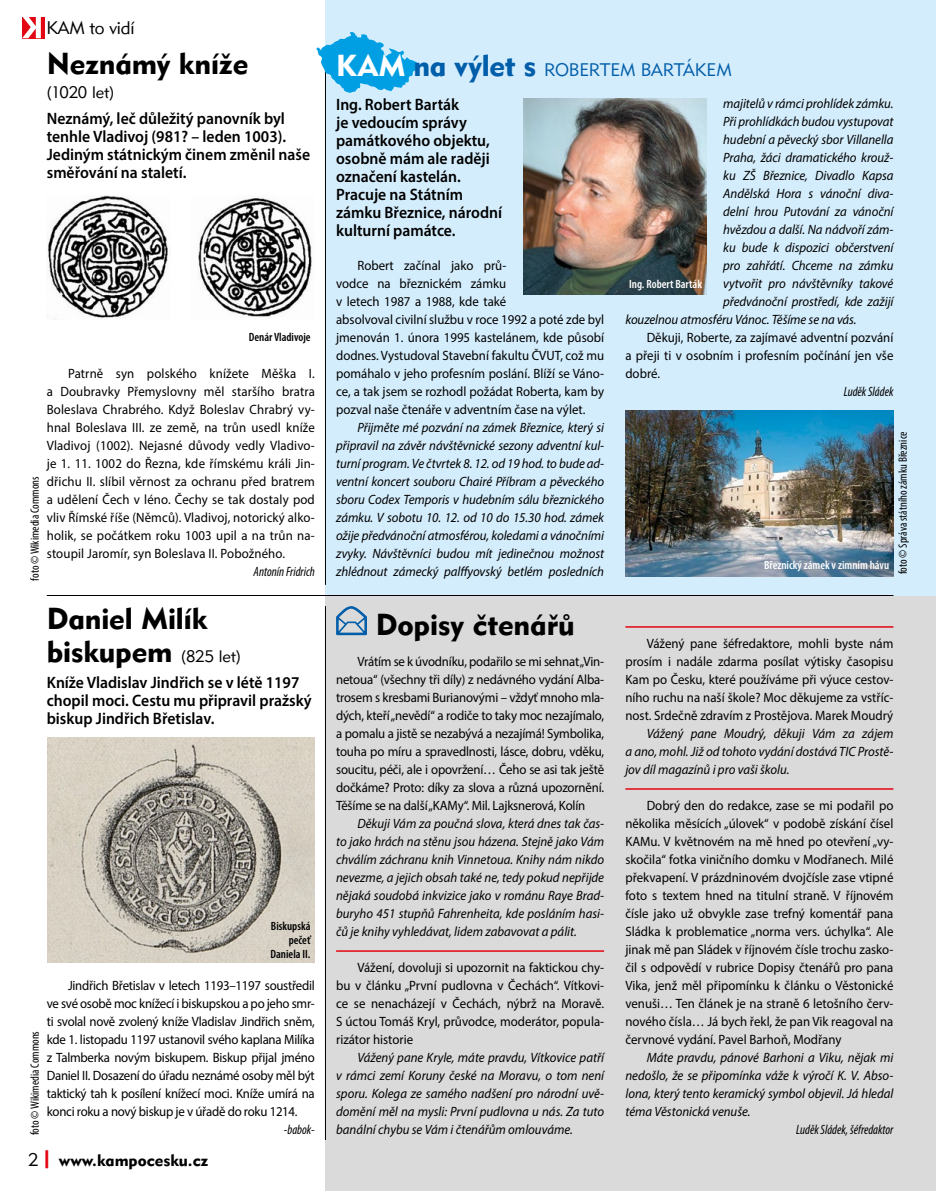
<style>
.page{position:relative;width:936px;height:1191px;background:#fff}
.page>*{position:absolute;margin:0;border:0;box-sizing:border-box;transform-origin:0 0}
._3-titulek{font:900 30px/33px "Geometric 415";letter-spacing:-.005em;color:#000}
.t1{font:300 18px "Geometric 415";letter-spacing:-.01em;color:#005da9}
.t2{font:300 18px "Geometric 415";letter-spacing:-.01em;color:#000}
._4-perex{font:600 16.5px/18px "Myriad Pro";color:#000;scale:.95 1}
.t3{font:900 16.5px "Geometric 415";color:#000}
._3-titulek-2{font:300 16.5px "Geometric 415";letter-spacing:-.01em;color:#000}
._7-text{font:13.5px/18px "Myriad Pro";color:#000;text-align:justify;scale:.95 1}
._7-text-2{font:italic 13.5px/18px "Myriad Pro";letter-spacing:-.005em;color:#000;text-align:justify;scale:.95 1}
._8-podpis{font:italic condensed 13.5px "Myriad Pro";color:#000;scale:.95 1}
._1-zdroj{font:condensed 12px "Myriad Pro";color:#000}
._2-popisek_white{font:600 condensed 12px "Myriad Pro";color:#fff}
._2-popisek{font:600 condensed 12px/14.4px "Myriad Pro";color:#000;text-align:right}
.s1{font-weight:300;font-size:16.5px}
.s2{font-weight:300;font-size:18px}
.s3{font-size:18px;color:#e30613}
.s4{font-weight:900;font-size:30px;color:#fff}
.s5{font-weight:900;font-size:30px}
</style>
<div class="page">
<div style="left:325px;top:595px;width:610px;height:596px;background:#dadada"></div>
<svg style="left:336px;top:606px;width:31px;height:29px"></svg>
<div style="left:325px;top:0;width:610px;height:595px;background:#d4edfc"></div>
<img style="left:625px;top:411px;width:268px;height:166px">
<img style="left:523px;top:99px;width:183px;height:195px">
<hr style="left:625px;top:626px;width:268px;height:1px;background:#e30613">
<hr style="left:625px;top:788px;width:268px;height:1px;background:#e30613">
<hr style="left:336px;top:950px;width:268px;height:1px;background:#e30613">
<img style="left:47px;top:737px;width:268px;height:225px">
<img style="left:198px;top:198px;width:114px;height:120px">
<img style="left:47px;top:196px;width:121px;height:122px">
<div style="left:22px;top:17px;width:22px;height:21px;background:#e30613"></div>
<svg style="left:22px;top:17px;width:19px;height:21px"></svg>
<hr style="left:325px;top:51px;width:1px;height:534px;background:#000">
<hr style="left:325px;top:606px;width:1px;height:534px;background:#000">
<svg style="left:316px;top:32px;width:104px;height:61px"></svg>
<hr style="left:47px;top:595px;width:846px;height:1px;background:#000">
<h2 class="t2" style="left:46px;top:17px;width:90px">KAM to vidí</h2>
<p class="_3-titulek" style="left:47px;top:46px;width:203px">Neznámý kníže</p>
<p class="_3-titulek-2" style="left:47px;top:82px;width:69px">(1020 let)</p>
<p class="_4-perex" style="left:47px;top:109px;width:279px">Neznámý, leč důležitý panovník byl tenhle Vladivoj (981? – leden 1003).<br>Jediným státnickým činem změnil naše směřování na staletí.</p>
<p class="_2-popisek" style="left:249px;top:329px;width:63px">Denár Vladivoje</p>
<p class="_7-text" style="left:47px;top:364px;width:283px;text-indent:21px">Patrně syn polského knížete Měška I. a Doubravky Přemyslovny měl staršího bratra Boleslava Chrabrého. Když Boleslav Chrabrý vy‑ hnal Boleslava III. ze země, na trůn usedl kníže Vladivoj (1002). Nejasné důvody vedly Vladivo‑ je 1. 11. 1002 do Řezna, kde římskému králi Jin‑ dřichu II. slíbil věrnost za ochranu před bratrem a udělení Čech v léno. Čechy se tak dostaly pod vliv Římské říše (Němců). Vladivoj, notorický alko‑ holik, se počátkem roku 1003 upil a na trůn na‑ stoupil Jaromír, syn Boleslava II. Pobožného.</p>
<p class="_8-podpis" style="left:253px;top:563px;width:66px">Antonín Fridrich</p>
<p class="_3-titulek" style="left:47px;top:601px;width:196px">Daniel Milík biskupem <span class="s1">(825 let)</span></p>
<p class="_4-perex" style="left:47px;top:673px;width:280px">Kníže Vladislav Jindřich se v létě 1197 chopil moci. Cestu mu připravil pražský biskup Jindřich Břetislav.</p>
<p class="_1-zdroj" style="left:28px;top:580px;width:106px;rotate:-90deg">foto © Wikimedia Commons</p>
<p class="_2-popisek" style="left:270px;top:918px;width:42px">Biskupská pečeť<br>Daniela II.</p>
<p class="_1-zdroj" style="left:28px;top:1135px;width:106px;rotate:-90deg">foto © Wikimedia Commons</p>
<p class="_7-text" style="left:47px;top:976px;width:283px;text-indent:21px">Jindřich Břetislav v letech 1193–1197 soustředil ve své osobě moc knížecí i biskupskou a po jeho smr‑ ti svolal nově zvolený kníže Vladislav Jindřich sněm, kde 1. listopadu 1197 ustanovil svého kaplana Milíka z Talmberka novým biskupem. Biskup přijal jméno Daniel II. Dosazení do úřadu neznámé osoby měl být taktický tah k posílení knížecí moci. Kníže umírá na konci roku a nový biskup je v úřadě do roku 1214.</p>
<p class="_8-podpis" style="left:284px;top:1121px;width:34px">-babok-</p>
<p class="t3" style="left:28px;top:1150px;width:182px"><span class="s2">2</span><span class="s3">|</span> www.kampocesku.cz</p>
<p class="t1" style="left:336px;top:58px;width:397px"><span class="s4">KAM</span> <span class="s5">na výlet s</span> ROBERTEM BARTÁKEM</p>
<p class="_4-perex" style="left:336px;top:95px;width:176px">Ing. Robert Barták<br>je vedoucím správy památkového objektu, osobně mám ale raději označení kastelán.<br>Pracuje na Státním zámku Březnice, národní kulturní památce.</p>
<p class="_7-text" style="left:336px;top:256px;width:283px;text-align:left;text-indent:21px">Robert začínal jako prů‑<br>vodce na březnickém zámku<br>v letech 1987 a 1988, kde také<br>absolvoval civilní službu v roce 1992 a poté zde byl jmenován 1. února 1995 kastelánem, kde působí dodnes. Vystudoval Stavební fakultu ČVUT, což mu pomáhalo v jeho profesním poslání. Blíží se Váno‑ ce, a tak jsem se rozhodl požádat Roberta, kam by pozval naše čtenáře v adventním čase na výlet.</p>
<p class="_7-text-2" style="left:336px;top:418px;width:284px;text-indent:21px">Přijměte mé pozvání na zámek Březnice, který si připravil na závěr návštěvnické sezony adventní kul&shy;turní program. Ve čtvrtek 8. 12. od 19 hod. to bude ad&shy;ventní koncert souboru Chairé Příbram a pěveckého sboru Codex Temporis v hudebním sálu březnického zámku. V sobotu 10. 12. od 10 do 15.30 hod. zámek ožije předvánoční atmosférou, koledami a vánočními zvyky. Návštěvníci budou mít jedinečnou možnost zhlédnout zámecký palffyovský betlém posledních</p>
<p class="_3-titulek" style="left:375px;top:607px;width:201px">Dopisy čtenářů</p>
<p class="_7-text" style="left:336px;top:652px;width:283px;text-indent:21px">Vrátím se k úvodníku, podařilo se mi sehnat „Vin‑ netoua“ (všechny tři díly) z nedávného vydání Alba‑ trosem s kresbami Burianovými – vždyť mnoho mla‑ dých, kteří „nevědí“ a rodiče to taky moc nezajímalo, a pomalu a jistě se nezabývá a nezajímá! Symbolika, touha po míru a spravedlnosti, lásce, dobru, vděku, soucitu, péči, ale i opovržení… Čeho se asi tak ještě dočkáme? Proto: díky za slova a různá upozornění.<br>Těšíme se na další „KAMy“. Mil. Lajksnerová, Kolín</p>
<p class="_7-text-2" style="left:336px;top:814px;width:284px;text-indent:21px">Děkuji Vám za poučná slova, která dnes tak čas&shy;to jako hrách na stěnu jsou házena. Stejně jako Vám chválím záchranu knih Vinnetoua. Knihy nám nikdo nevezme, a jejich obsah také ne, tedy pokud nepřijde nějaká soudobá inkvizice jako v románu Raye Brad&shy;buryho 451 stupňů Fahrenheita, kde posláním hasi&shy;čů je knihy vyhledávat, lidem zabavovat a pálit.</p>
<p class="_7-text" style="left:336px;top:958px;width:283px;text-indent:21px">Vážení, dovoluji si upozornit na faktickou chy‑ bu v článku „První pudlovna v Čechách“. Vítkovi‑ ce se nenacházejí v Čechách, nýbrž na Moravě.<br>S úctou Tomáš Kryl, průvodce, moderátor, popula‑ rizátor historie</p>
<p class="_7-text-2" style="left:336px;top:1048px;width:284px;text-indent:21px">Vážený pane Kryle, máte pravdu, Vítkovice patří v rámci zemí Koruny české na Moravu, o tom není sporu. Kolega ze samého nadšení pro národní uvě&shy;domění měl na mysli: První pudlovna u nás. Za tuto banální chybu se Vám i čtenářům omlouváme.</p>
<p class="_7-text-2" style="left:723px;top:94px;width:181px">majitelů v rámci prohlídek zámku.</p>
<p class="_7-text-2" style="left:723px;top:112px;width:181px">Při prohlídkách budou vystupovat</p>
<p class="_7-text-2" style="left:723px;top:130px;width:181px">hudební a pěvecký sbor Villanella</p>
<p class="_7-text-2" style="left:723px;top:148px;width:181px">Praha, žáci dramatického krouž-</p>
<p class="_7-text-2" style="left:723px;top:166px;width:181px">ku ZŠ Březnice, Divadlo Kapsa</p>
<p class="_7-text-2" style="left:723px;top:184px;width:181px">Andělská Hora s vánoční diva-</p>
<p class="_7-text-2" style="left:723px;top:202px;width:181px">delní hrou Putování za vánoční</p>
<p class="_7-text-2" style="left:723px;top:220px;width:181px">hvězdou a další. Na nádvoří zám-</p>
<p class="_7-text-2" style="left:723px;top:238px;width:181px">ku bude k dispozici občerstvení</p>
<p class="_7-text-2" style="left:723px;top:256px;width:181px">pro zahřátí. Chceme na zámku</p>
<p class="_7-text-2" style="left:723px;top:274px;width:181px">vytvořit pro návštěvníky takové</p>
<p class="_7-text-2" style="left:723px;top:292px;width:181px">předvánoční prostředí, kde zažijí</p>
<p class="_7-text-2" style="left:625px;top:310px;width:245px">kouzelnou atmosféru Vánoc. Těšíme se na vás.</p>
<p class="_7-text" style="left:625px;top:328px;width:283px;text-indent:21px">Děkuji, Roberte, za zajímavé adventní pozvání a přeji ti v osobním i profesním počínání jen vše dobré.</p>
<p class="_8-podpis" style="left:843px;top:383px;width:54px">Luděk Sládek</p>
<p class="_2-popisek_white" style="left:629px;top:277px;width:74px">Ing. Robert Barták</p>
<p class="_2-popisek_white" style="left:764px;top:557px;width:127px">Březnický zámek v zimním hávu</p>
<p class="_1-zdroj" style="left:895px;top:574px;width:144px;rotate:-90deg">foto © Správa státního zámku Březnice</p>
<p class="_7-text" style="left:625px;top:634px;width:283px;text-indent:21px">Vážený pane šéfredaktore, mohli byste nám prosím i nadále zdarma posílat výtisky časopisu Kam po Česku, které používáme při výuce cestov‑ ního ruchu na naší škole? Moc děkujeme za vstříc‑ nost. Srdečně zdravím z Prostějova. Marek Moudrý</p>
<p class="_7-text-2" style="left:625px;top:724px;width:283px;text-indent:21px">Vážený pane Moudrý, děkuji Vám za zájem a ano, mohl. Již od tohoto vydání dostává TIC Prostě&shy;jov díl magazínů i pro vaši školu.</p>
<p class="_7-text" style="left:625px;top:796px;width:283px;text-indent:21px">Dobrý den do redakce, zase se mi podařil po několika měsících „úlovek“ v podobě získání čísel KAMu. V květnovém na mě hned po otevření „vy‑ skočila“ fotka viničního domku v Modřanech. Milé překvapení. V prázdninovém dvojčísle zase vtipné foto s textem hned na titulní straně. V říjnovém čísle jako už obvykle zase trefný komentář pana Sládka k problematice „norma vers. úchylka“. Ale jinak mě pan Sládek v říjnovém čísle trochu zasko‑ čil s odpovědí v rubrice Dopisy čtenářů pro pana Vika, jenž měl připomínku k článku o Věstonické venuši… Ten článek je na straně 6 letošního červ‑ nového čísla… Já bych řekl, že pan Vik reagoval na červnové vydání. Pavel Barhoň, Modřany</p>
<p class="_7-text-2" style="left:625px;top:1048px;width:283px;text-indent:21px">Máte pravdu, pánové Barhoni a Viku, nějak mi nedošlo, že se připomínka váže k výročí K. V. Abso&shy;lona, který tento keramický symbol objevil. Já hledal téma Věstonická venuše.</p>
<p class="_8-podpis" style="left:796px;top:1121px;width:104px">Luděk Sládek, šéfredaktor</p>
</div>
